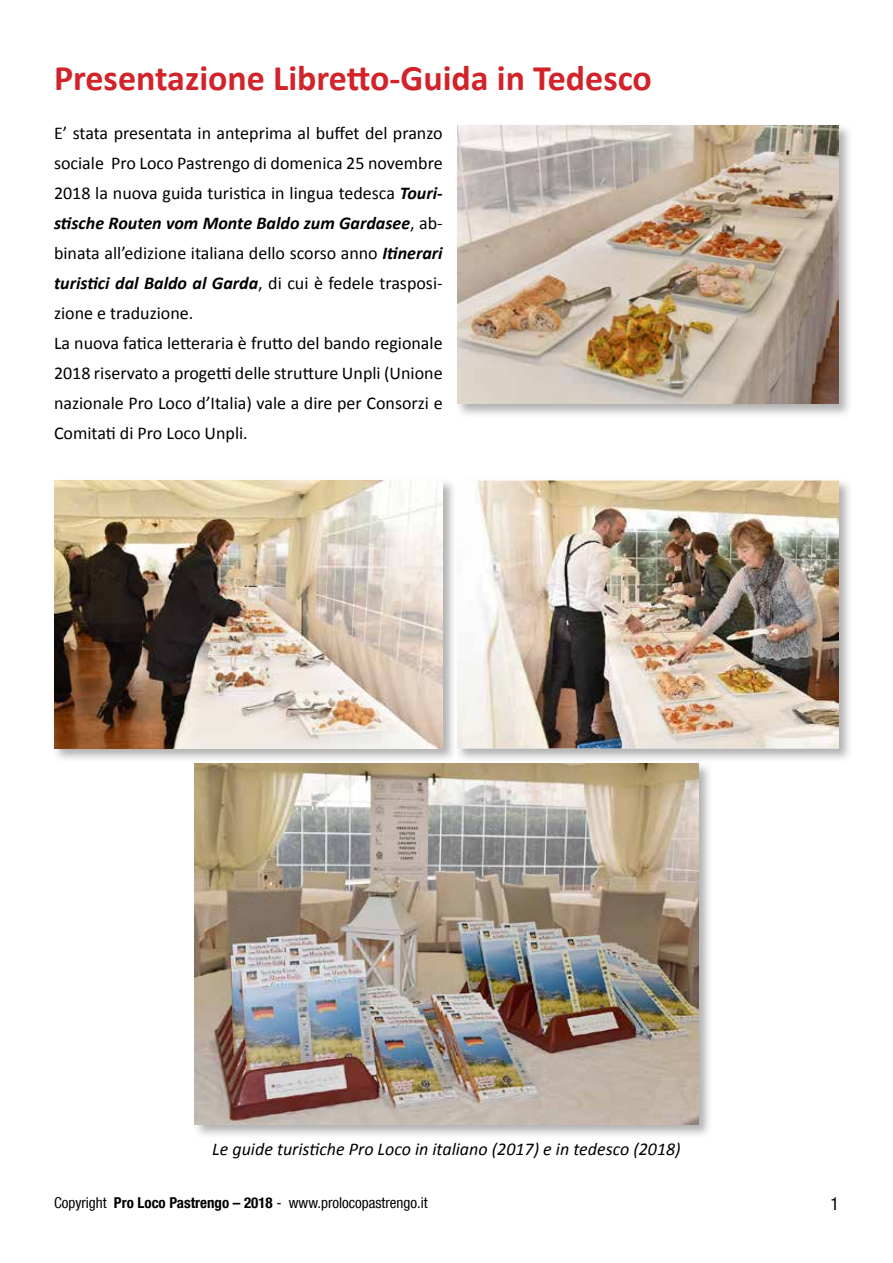
<style>
.page{position:relative;width:893px;height:1263px;background:#fff}
.page>*{position:absolute;margin:0;border:0;box-sizing:border-box;transform-origin:0 0}
.t1{font:700 36px "Calibri";color:#d2232a}
.t2{font:18px/30px "Calibri";color:#000}
.t3{font:italic 18px "Calibri";color:#000}
.t4{font:condensed 18px "Helvetica Neue LT Com";color:#000}
.t5{font:condensed 15px "Helvetica Neue LT Com";color:#000}
.s1{font-weight:700;font-style:italic}
.s2{font-weight:700}
</style>
<div class="page">
<img style="left:457px;top:125px;width:382px;height:279px">
<img style="left:54px;top:482px;width:795px;height:277px">
<img style="left:457px;top:480px;width:382px;height:268px">
<img style="left:455px;top:482px;width:2px;height:277px">
<img style="left:54px;top:480px;width:389px;height:268px">
<img style="left:194px;top:763px;width:515px;height:372px">
<img style="left:195px;top:764px;width:503px;height:360px">
<h1 class="t1" style="left:54px;top:55px;width:599px">Presentazione Libretto-Guida in Tedesco</h1>
<p class="t2" style="left:54px;top:118px;width:390px">E’ stata presentata in anteprima al buffet del pranzo sociale Pro Loco Pastrengo di domenica 25 novembre 2018 la nuova guida turistica in lingua tedesca <span class="s1">Touri&shy;stische Routen vom Monte Baldo zum Gardasee</span>, ab&shy;binata all’edizione italiana dello scorso anno <span class="s1">Itinerari turistici dal Baldo al Garda</span>, di cui è fedele trasposi&shy;zione e traduzione.<br>La nuova fatica letteraria è frutto del bando regionale 2018 riservato a progetti delle strutture Unpli (Unione nazionale Pro Loco d’Italia) vale a dire per Consorzi e Comitati di Pro Loco Unpli.</p>
<p class="t3" style="left:212px;top:1137px;width:470px">Le guide turistiche Pro Loco in italiano (2017) e in tedesco (2018)</p>
<p class="t5" style="left:54px;top:1193px;width:375px">Copyright <span class="s2">Pro Loco Pastrengo – 2018</span> - www.prolocopastrengo.it</p>
<p class="t4" style="left:830px;top:1193px;width:10px">1</p>
</div>
